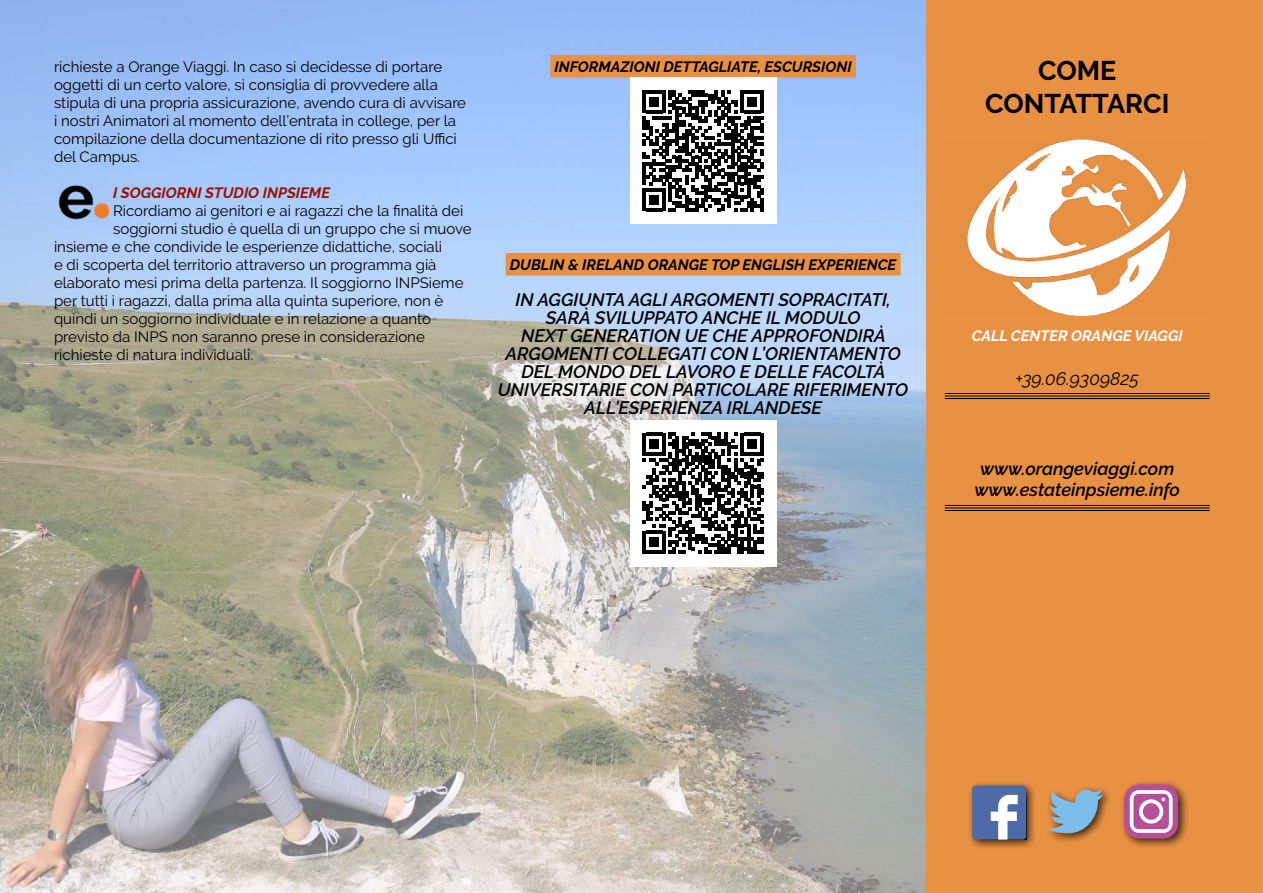
<style>
.page{position:relative;width:1263px;height:893px;background:#fff}
.page>*{position:absolute;margin:0;border:0;box-sizing:border-box;transform-origin:0 0}
.t1{font:700 27px/32.4px "Raleway";color:#000;text-align:center}
.t2{font:italic 600 18px/18px "Raleway";color:#000;text-align:center}
.t3{font:italic 18px "Raleway";color:#000}
.t4{font:15px/18px "Raleway";color:#000}
.t5{font:italic 700 15px "Raleway";color:#000}
.t6{font:italic 700 15px "Raleway";color:#9c1006}
.t7{font:italic 700 15px "Raleway";color:#fff}
</style>
<div class="page">
<img style="left:0;top:0;width:926px;height:893px">
<img style="left:58px;top:177px;width:51px;height:51px">
<div style="left:550px;top:55px;width:306px;height:22px;background:#e99143"></div>
<div style="left:506px;top:253px;width:394px;height:22px;background:#e99143"></div>
<div style="left:630px;top:77px;width:146px;height:147px;background:#fff"></div>
<svg style="left:643px;top:90px;width:120px;height:121px"></svg>
<div style="left:630px;top:420px;width:146px;height:146px;background:#fff"></div>
<svg style="left:643px;top:433px;width:120px;height:120px"></svg>
<div style="left:926px;top:0;width:337px;height:893px;background:#e99143"></div>
<hr style="left:945px;top:393px;width:265px;height:1px;background:#000">
<hr style="left:945px;top:396px;width:265px;height:1px;background:#000">
<hr style="left:945px;top:398px;width:265px;height:1px;background:#000">
<hr style="left:945px;top:505px;width:265px;height:1px;background:#000">
<hr style="left:945px;top:507px;width:265px;height:1px;background:#000">
<hr style="left:945px;top:510px;width:265px;height:1px;background:#000">
<img style="left:967px;top:139px;width:219px;height:176px">
<div style="left:967px;top:781px;width:70px;height:70px;background:#000;opacity:.75"></div>
<div style="left:972px;top:785px;width:54px;height:54px;background:#4e6ba8;border-radius:4px"></div>
<svg style="left:991px;top:795px;width:27px;height:44px"></svg>
<div style="left:1119px;top:780px;width:70px;height:70px;background:#000;opacity:.75"></div>
<div style="left:1124px;top:784px;width:54px;height:54px;background:#b55098;border-radius:15px"></div>
<svg style="left:1130px;top:790px;width:42px;height:43px"></svg>
<div style="left:1044px;top:785px;width:69px;height:59px;background:#000;opacity:.75"></div>
<svg style="left:1049px;top:790px;width:54px;height:43px;background:#92a1a7"></svg>
<p class="t4" style="left:54px;top:58px;width:414px">richieste a Orange Viaggi. In caso si decidesse di portare oggetti di un certo valore, si consiglia di provvedere alla stipula di una propria assicurazione, avendo cura di avvisare i nostri Animatori al momento dell’entrata in college, per la compilazione della documentazione di rito presso gli Uffici del Campus.</p>
<p class="t6" style="left:113px;top:184px;width:218px">I SOGGIORNI STUDIO INPSIEME</p>
<p class="t4" style="left:113px;top:202px;width:352px">Ricordiamo ai genitori e ai ragazzi che la finalità dei</p>
<p class="t4" style="left:113px;top:220px;width:360px">soggiorni studio è quella di un gruppo che si muove</p>
<p class="t4" style="left:54px;top:238px;width:390px">insieme e che condivide le esperienze didattiche, sociali</p>
<p class="t4" style="left:54px;top:256px;width:384px">e di scoperta del territorio attraverso un programma già</p>
<p class="t4" style="left:54px;top:274px;width:411px">elaborato mesi prima della partenza. Il soggiorno INPSieme</p>
<p class="t4" style="left:54px;top:292px;width:391px">per tutti i ragazzi, dalla prima alla quinta superiore, non è</p>
<p class="t4" style="left:54px;top:310px;width:378px">quindi un soggiorno individuale e in relazione a quanto</p>
<p class="t4" style="left:54px;top:328px;width:372px">previsto da INPS non saranno prese in considerazione</p>
<p class="t4" style="left:54px;top:346px;width:201px">richieste di natura individuali.</p>
<p class="t5" style="left:555px;top:58px;width:299px">INFORMAZIONI DETTAGLIATE, ESCURSIONI</p>
<p class="t5" style="left:510px;top:256px;width:388px">DUBLIN &amp; IRELAND ORANGE TOP ENGLISH EXPERIENCE</p>
<p class="t2" style="left:498px;top:291px;width:412px">IN AGGIUNTA AGLI ARGOMENTI SOPRACITATI, SARÀ SVILUPPATO ANCHE IL MODULO<br>NEXT GENERATION UE CHE APPROFONDIRÀ ARGOMENTI COLLEGATI CON L’ORIENTAMENTO DEL MONDO DEL LAVORO E DELLE FACOLTÀ UNIVERSITARIE CON PARTICOLARE RIFERIMENTO ALL’ESPERIENZA IRLANDESE</p>
<h1 class="t1" style="left:985px;top:55px;width:186px">COME<br>CONTATTARCI</h1>
<p class="t7" style="left:972px;top:327px;width:213px">CALL CENTER ORANGE VIAGGI</p>
<p class="t3" style="left:1015px;top:368px;width:125px">+39.06.9309825</p>
<p class="t2" style="left:974px;top:458px;width:207px;line-height:21.6px">www.orangeviaggi.com www.estateinpsieme.info</p>
</div>
